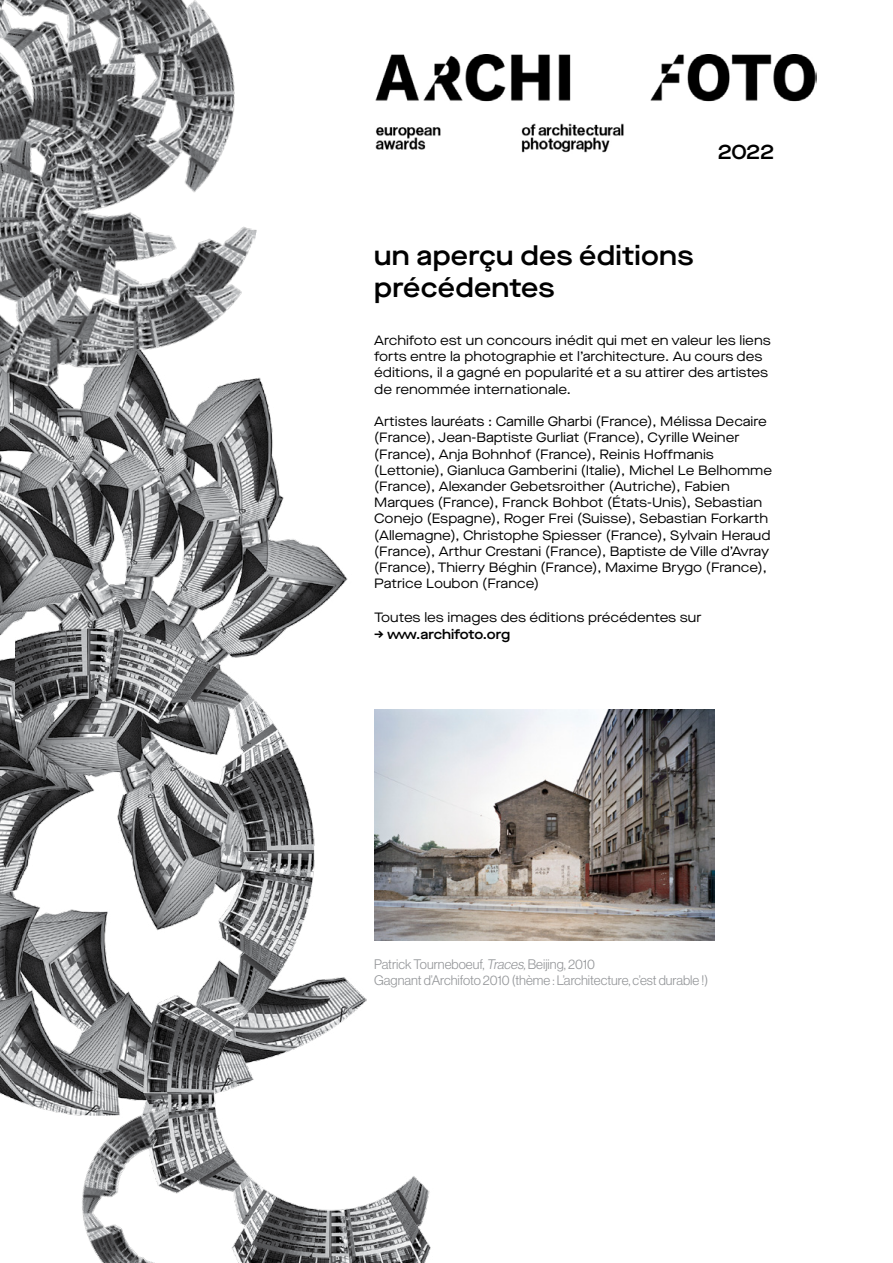
<style>
.page{position:relative;width:893px;height:1263px;background:#fff}
.page>*{position:absolute;margin:0;border:0;box-sizing:border-box;transform-origin:0 0}
.t1{font:600 27px/32.4px "Maison Neue Extended";letter-spacing:.01em;color:#000}
.t2{font:600 21px "Maison Neue Extended";color:#000}
.t3{font:13.5px/16.2px "Maison Neue Extended";color:#000}
.t4{font:13.5px/16.2px "N Haas Grotesk DS Pro 45 Lt";color:#939598}
.t5{font:600 13.5px "Maison Neue Extended";letter-spacing:-.015em;color:#000}
.s1{font-style:italic}
</style>
<div class="page">
<img style="left:0;top:423px;width:334px;height:657px">
<img style="left:15px;top:562px;width:422px;height:701px">
<img style="left:0;top:1080px;width:368px;height:183px">
<img style="left:0;top:0;width:271px;height:492px">
<img style="left:374px;top:709px;width:340px;height:231px">
<img style="left:375px;top:54px;width:441px;height:99px">
<h2 class="t2" style="left:718px;top:137px;width:58px">2022</h2>
<h1 class="t1" style="left:374px;top:239px;width:321px">un aperçu des éditions précédentes</h1>
<p class="t3" style="left:374px;top:332px;width:398px">Archifoto est un concours inédit qui met en valeur les liens forts entre la photographie et l’architecture. Au cours des éditions, il a gagné en popularité et a su attirer des artistes de renommée internationale.</p>
<p class="t3" style="left:374px;top:413px;width:399px">Artistes lauréats : Camille Gharbi (France), Mélissa Decaire (France), Jean-Baptiste Gurliat (France), Cyrille Weiner (France), Anja Bohnhof (France), Reinis Hoffmanis (Lettonie), Gianluca Gamberini (Italie), Michel Le Belhomme (France), Alexander Gebetsroither (Autriche), Fabien Marques (France), Franck Bohbot (États-Unis), Sebastian Conejo (Espagne), Roger Frei (Suisse), Sebastian Forkarth (Allemagne), Christophe Spiesser (France), Sylvain Heraud (France), Arthur Crestani (France), Baptiste de Ville d’Avray (France), Thierry Béghin (France), Maxime Brygo (France), Patrice Loubon (France)</p>
<p class="t3" style="left:374px;top:609px;width:329px">Toutes les images des éditions précédentes sur</p>
<p class="t5" style="left:374px;top:624px;width:137px">→ www.archifoto.org</p>
<p class="t4" style="left:374px;top:956px;width:335px">Patrick Tourneboeuf, <span class="s1">Traces,</span>Beijing, 2010<br>Gagnant d’Archifoto 2010 (thème : L’architecture, c’est durable !)</p>
</div>
